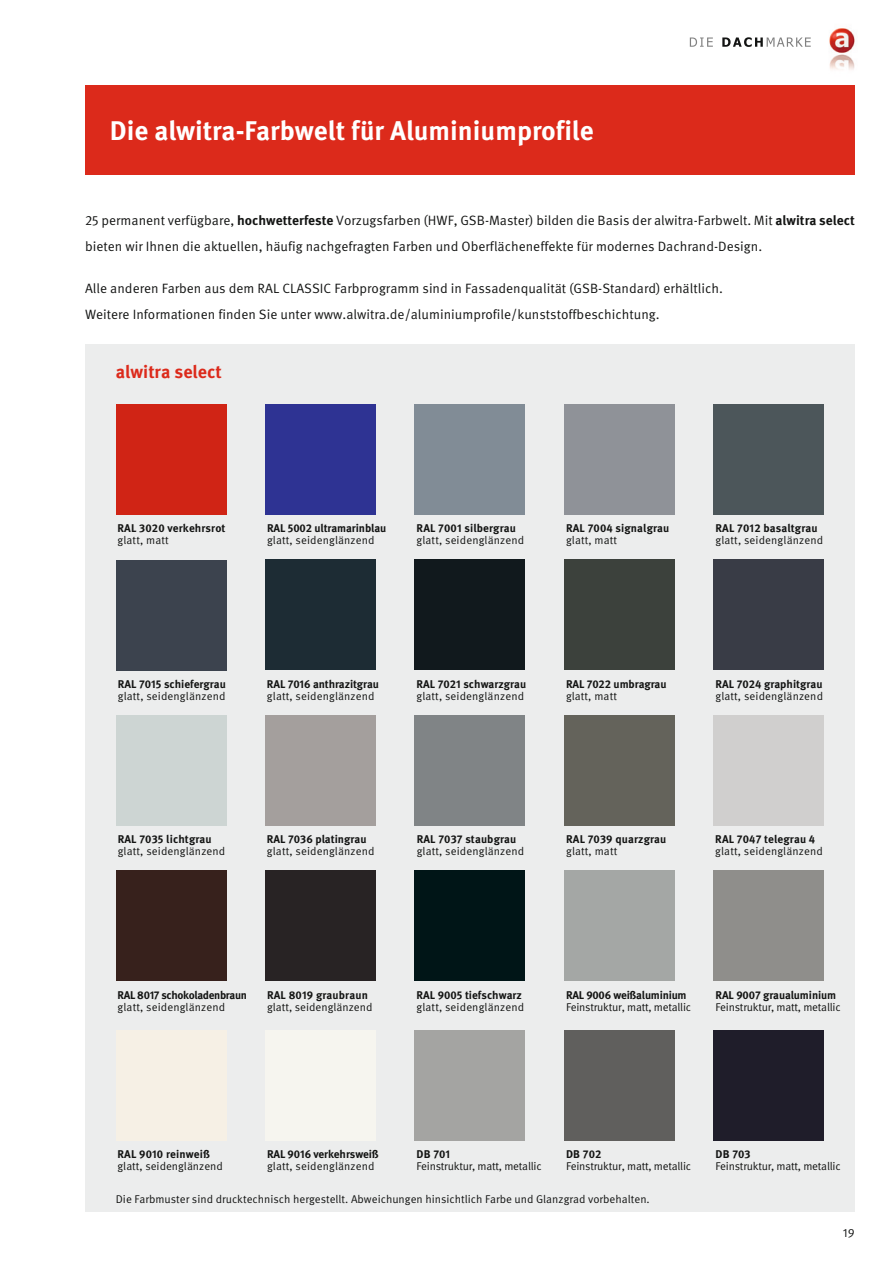
<style>
.page{position:relative;width:893px;height:1263px;background:#fff}
.page>*{position:absolute;margin:0;border:0;box-sizing:border-box;transform-origin:0 0}
.t1{font:700 27px "Meta Pro";color:#fff}
.t2{font:700 18px "Meta Pro";color:#dc2a1b}
.t3{font:13.5px/25.5px "Meta Pro";color:#131413}
.t4{font:12px "Meta Pro";color:#131413}
.t5{font:11.25px "Meta Pro";letter-spacing:.01em;color:#131413}
.t6{font:700 11.25px "Meta Pro";color:#131413}
.t7{font:11.25px "Meta Pro";letter-spacing:-.02em;color:#131413}
.t8{font:700 11.25px "Meta Pro";letter-spacing:-.03em;color:#131413}
.t9{font:700 11.25px "Meta Pro";letter-spacing:-.02em;color:#131413}
.s1{font-weight:700}
</style>
<div class="page">
<img style="left:829px;top:28px;width:26px;height:42px">
<svg style="left:690px;top:38px;width:23px;height:9px"></svg>
<svg style="left:722px;top:37px;width:89px;height:10px"></svg>
<div style="left:85px;top:85px;width:770px;height:89px;background:#dc2a1b"></div>
<div style="left:85px;top:344px;width:770px;height:868px;background:#eceded"></div>
<div style="left:116px;top:404px;width:110px;height:110px;background:#d02415"></div>
<div style="left:564px;top:404px;width:110px;height:110px;background:#8f9298"></div>
<div style="left:415px;top:404px;width:110px;height:110px;background:#818c96"></div>
<div style="left:714px;top:404px;width:110px;height:110px;background:#4c565a"></div>
<div style="left:265px;top:404px;width:111px;height:110px;background:#2e3393"></div>
<div style="left:116px;top:1030px;width:110px;height:110px;background:#f6f0e5"></div>
<div style="left:415px;top:1030px;width:110px;height:110px;background:#a4a4a2"></div>
<div style="left:564px;top:1030px;width:110px;height:110px;background:#605f5d"></div>
<div style="left:713px;top:1030px;width:111px;height:110px;background:#1f1d2a"></div>
<div style="left:265px;top:1030px;width:111px;height:110px;background:#f6f5ef"></div>
<div style="left:116px;top:560px;width:110px;height:110px;background:#3c434e"></div>
<div style="left:265px;top:559px;width:111px;height:111px;background:#1d2c34"></div>
<div style="left:714px;top:559px;width:110px;height:111px;background:#393c46"></div>
<div style="left:564px;top:559px;width:110px;height:111px;background:#3c413c"></div>
<div style="left:415px;top:559px;width:110px;height:111px;background:#11191d"></div>
<div style="left:116px;top:715px;width:110px;height:110px;background:#cdd5d3"></div>
<div style="left:415px;top:715px;width:110px;height:110px;background:#808486"></div>
<div style="left:564px;top:715px;width:110px;height:111px;background:#64635b"></div>
<div style="left:265px;top:715px;width:111px;height:111px;background:#a49f9d"></div>
<div style="left:714px;top:715px;width:110px;height:111px;background:#d0cfce"></div>
<div style="left:415px;top:871px;width:110px;height:110px;background:#001517"></div>
<div style="left:265px;top:871px;width:111px;height:110px;background:#282324"></div>
<div style="left:116px;top:871px;width:110px;height:110px;background:#37211c"></div>
<div style="left:564px;top:871px;width:110px;height:110px;background:#a4a7a5"></div>
<div style="left:713px;top:871px;width:111px;height:110px;background:#8f8e8b"></div>
<h1 class="t1" style="left:110px;top:114px;width:485px">Die alwitra-Farbwelt für Aluminiumprofile</h1>
<p class="t3" style="left:85px;top:208px;width:771px">25 permanent verfügbare, <span class="s1">hochwetterfeste</span> Vorzugsfarben (HWF, GSB-Master) bilden die Basis der alwitra-Farbwelt. Mit <span class="s1">alwitra select </span>bieten wir Ihnen die aktuellen, häufig nachgefragten Farben und Oberflächeneffekte für modernes Dachrand-Design.</p>
<p class="t3" style="left:85px;top:276px;width:639px">Alle anderen Farben aus dem RAL CLASSIC Farbprogramm sind in Fassadenqualität (GSB-Standard) erhältlich.<br>Weitere Informationen finden Sie unter www.alwitra.de/aluminiumprofile/kunststoffbeschichtung.</p>
<h2 class="t2" style="left:116px;top:361px;width:108px">alwitra select</h2>
<p class="t6" style="left:118px;top:521px;width:110px">RAL 3020 verkehrsrot</p>
<p class="t5" style="left:118px;top:533px;width:53px">glatt, matt</p>
<p class="t6" style="left:267px;top:521px;width:121px">RAL 5002 ultramarinblau</p>
<p class="t5" style="left:267px;top:533px;width:109px">glatt, seidenglänzend</p>
<p class="t6" style="left:417px;top:521px;width:101px">RAL 7001 silbergrau</p>
<p class="t5" style="left:417px;top:533px;width:109px">glatt, seidenglänzend</p>
<p class="t6" style="left:566px;top:521px;width:105px">RAL 7004 signalgrau</p>
<p class="t5" style="left:566px;top:533px;width:53px">glatt, matt</p>
<p class="t6" style="left:715px;top:521px;width:104px">RAL 7012 basaltgrau</p>
<p class="t5" style="left:715px;top:533px;width:109px">glatt, seidenglänzend</p>
<p class="t6" style="left:118px;top:677px;width:110px">RAL 7015 schiefergrau</p>
<p class="t5" style="left:118px;top:689px;width:109px">glatt, seidenglänzend</p>
<p class="t6" style="left:267px;top:676px;width:113px">RAL 7016 anthrazitgrau</p>
<p class="t5" style="left:267px;top:688px;width:109px">glatt, seidenglänzend</p>
<p class="t6" style="left:416px;top:676px;width:111px">RAL 7021 schwarzgrau</p>
<p class="t5" style="left:416px;top:688px;width:109px">glatt, seidenglänzend</p>
<p class="t6" style="left:566px;top:676px;width:102px">RAL 7022 umbragrau</p>
<p class="t5" style="left:566px;top:688px;width:52px">glatt, matt</p>
<p class="t6" style="left:715px;top:676px;width:109px">RAL 7024 graphitgrau</p>
<p class="t5" style="left:715px;top:688px;width:109px">glatt, seidenglänzend</p>
<p class="t6" style="left:118px;top:832px;width:95px">RAL 7035 lichtgrau</p>
<p class="t5" style="left:118px;top:844px;width:109px">glatt, seidenglänzend</p>
<p class="t6" style="left:267px;top:832px;width:101px">RAL 7036 platingrau</p>
<p class="t5" style="left:267px;top:844px;width:109px">glatt, seidenglänzend</p>
<p class="t6" style="left:417px;top:832px;width:101px">RAL 7037 staubgrau</p>
<p class="t5" style="left:417px;top:844px;width:109px">glatt, seidenglänzend</p>
<p class="t6" style="left:566px;top:832px;width:102px">RAL 7039 quarzgrau</p>
<p class="t5" style="left:566px;top:844px;width:53px">glatt, matt</p>
<p class="t6" style="left:715px;top:832px;width:102px">RAL 7047 telegrau 4</p>
<p class="t5" style="left:715px;top:844px;width:109px">glatt, seidenglänzend</p>
<p class="t8" style="left:118px;top:988px;width:131px">RAL 8017 schokoladenbraun</p>
<p class="t5" style="left:118px;top:1000px;width:109px">glatt, seidenglänzend</p>
<p class="t6" style="left:267px;top:988px;width:102px">RAL 8019 graubraun</p>
<p class="t5" style="left:267px;top:1000px;width:107px">glatt, seidenglänzend</p>
<p class="t6" style="left:417px;top:988px;width:107px">RAL 9005 tiefschwarz</p>
<p class="t5" style="left:417px;top:1000px;width:109px">glatt, seidenglänzend</p>
<p class="t9" style="left:566px;top:988px;width:122px">RAL 9006 weißaluminium</p>
<p class="t7" style="left:566px;top:1000px;width:127px">Feinstruktur, matt, metallic</p>
<p class="t6" style="left:715px;top:988px;width:122px">RAL 9007 graualuminium</p>
<p class="t7" style="left:715px;top:1000px;width:127px">Feinstruktur, matt, metallic</p>
<p class="t6" style="left:118px;top:1146px;width:94px">RAL 9010 reinweiß</p>
<p class="t5" style="left:118px;top:1158px;width:107px">glatt, seidenglänzend</p>
<p class="t6" style="left:267px;top:1146px;width:113px">RAL 9016 verkehrsweiß</p>
<p class="t5" style="left:267px;top:1158px;width:109px">glatt, seidenglänzend</p>
<p class="t6" style="left:417px;top:1146px;width:35px">DB 701</p>
<p class="t7" style="left:417px;top:1158px;width:127px">Feinstruktur, matt, metallic</p>
<p class="t6" style="left:566px;top:1146px;width:37px">DB 702</p>
<p class="t7" style="left:566px;top:1158px;width:127px">Feinstruktur, matt, metallic</p>
<p class="t6" style="left:715px;top:1146px;width:37px">DB 703</p>
<p class="t7" style="left:715px;top:1158px;width:127px">Feinstruktur, matt, metallic</p>
<p class="t5" style="left:116px;top:1192px;width:535px">Die Farbmuster sind drucktechnisch hergestellt. Abweichungen hinsichtlich Farbe und Glanzgrad vorbehalten.</p>
<p class="t4" style="left:843px;top:1225px;width:13px">19</p>
</div>
